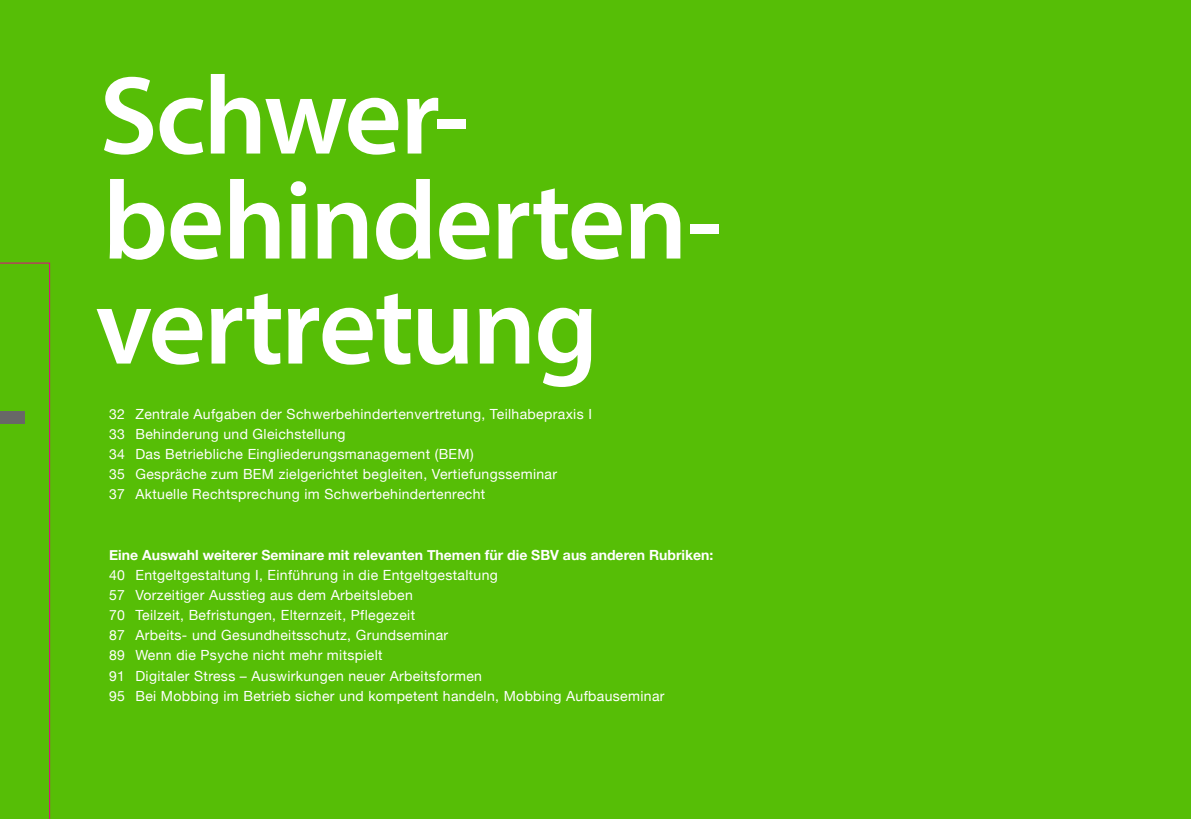
<style>
.page{position:relative;width:1191px;height:819px;background:#56be06}
.page>*{position:absolute;margin:0;border:0;box-sizing:border-box;transform-origin:0 0}
.t1{font:600 112px/105px "Myriad Pro";letter-spacing:-.02em;color:#fff}
.t2{font:14px/20.1px "Helvetica Neue";letter-spacing:.025em;color:#fff}
.t3{font:700 14px "Helvetica Neue";color:#fff}
</style>
<div class="page">
<svg style="left:0;top:262px;width:50px;height:557px"></svg>
<div style="left:0;top:411px;width:25px;height:13px;background:#686867"></div>
<h1 class="t1" style="left:95px;top:61px;width:628px">Schwer&shy;behinderten&shy;vertretung</h1>
<p class="t2" style="left:109px;top:404px;width:484px">32 Zentrale Aufgaben der Schwerbehindertenvertretung, Teilhabepraxis I 33 Behinderung und Gleichstellung<br>34 Das Betriebliche Eingliederungsmanagement (BEM)<br>35 Gespräche zum BEM zielgerichtet begleiten, Vertiefungsseminar<br>37 Aktuelle Rechtsprechung im Schwerbehindertenrecht</p>
<p class="t3" style="left:109px;top:543px;width:606px">Eine Auswahl weiterer Seminare mit relevanten Themen für die SBV aus anderen Rubriken:</p>
<p class="t2" style="left:109px;top:565px;width:557px">40 Entgeltgestaltung I, Einführung in die Entgeltgestaltung<br>57 Vorzeitiger Ausstieg aus dem Arbeitsleben<br>70 Teilzeit, Befristungen, Elternzeit, Pflegezeit<br>87 Arbeits- und Gesundheitsschutz, Grundseminar<br>89 Wenn die Psyche nicht mehr mitspielt<br>91 Digitaler Stress – Auswirkungen neuer Arbeitsformen<br>95 Bei Mobbing im Betrieb sicher und kompetent handeln, Mobbing Aufbauseminar</p>
</div>
